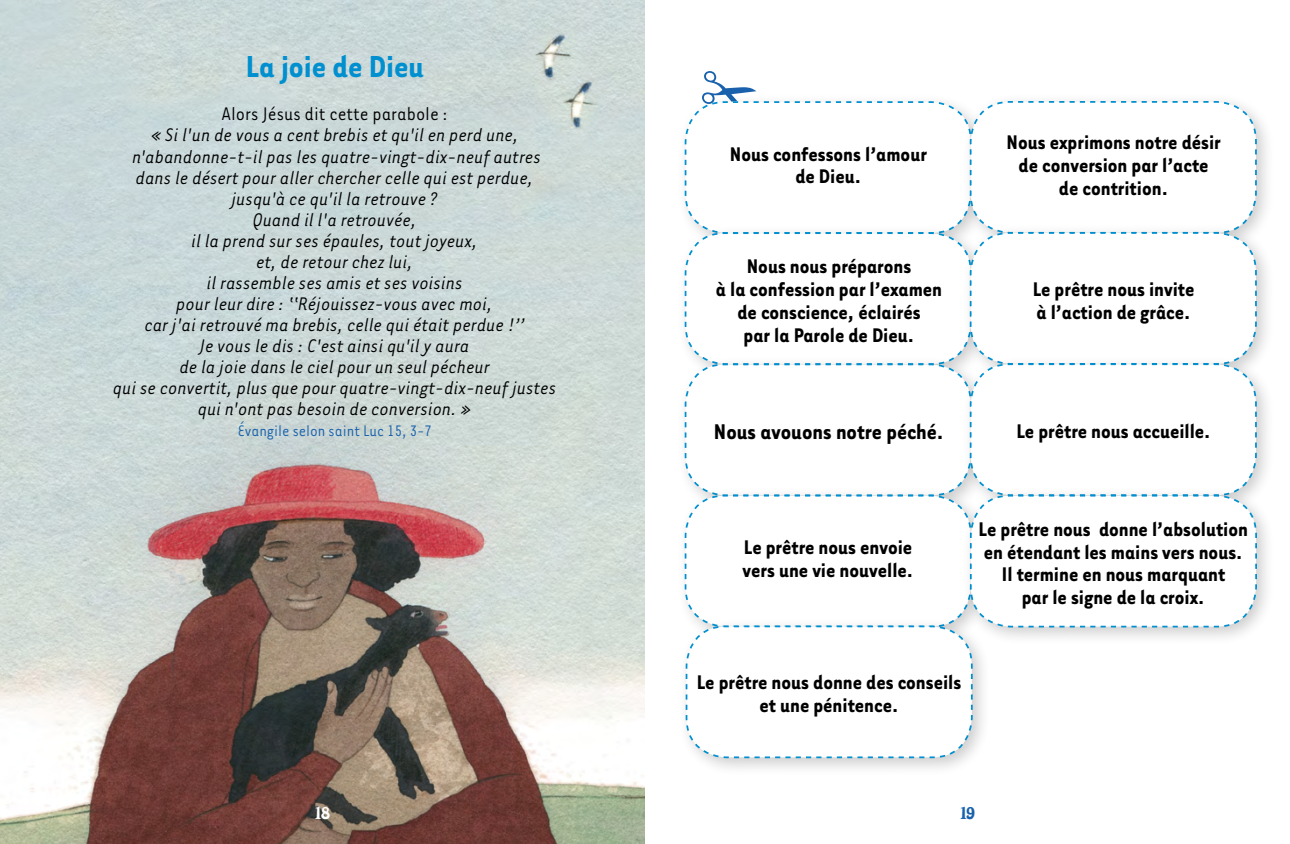
<style>
.page{position:relative;width:1290px;height:844px;background:#fff}
.page>*{position:absolute;margin:0;border:0;box-sizing:border-box;transform-origin:0 0}
.t1{font:700 35px "Tarzana Narrow";color:#008fcf}
.t2{font:700 24.5px "Tarzana Narrow";color:#000}
.t3{font:700 22.75px/22.8px "Tarzana Narrow";color:#000;text-align:center}
.t4{font:italic 21px/21px "Tarzana Narrow";color:#000;text-align:center}
.t5{font:21px "Tarzana Narrow";color:#000}
.t6{font:17.5px "Tarzana Narrow";color:#1961ac}
.t7{font:17.5px "Putain";color:#fff}
.t8{font:17.5px "Putain";color:#1961ac}
</style>
<div class="page">
<img style="left:0;top:0;width:645px;height:843px">
<div style="left:677px;top:616px;width:314px;height:160px;background:#000;opacity:.2"></div>
<div style="left:961px;top:92px;width:314px;height:160px;background:#000;opacity:.2"></div>
<div style="left:961px;top:223px;width:314px;height:160px;background:#000;opacity:.2"></div>
<div style="left:961px;top:354px;width:314px;height:160px;background:#000;opacity:.2"></div>
<div style="left:961px;top:485px;width:314px;height:161px;background:#000;opacity:.2"></div>
<svg style="left:684px;top:92px;width:574px;height:666px"></svg>
<h1 class="t1" style="left:246px;top:44px;width:179px">La joie de Dieu</h1>
<p class="t5" style="left:221px;top:101px;width:228px">Alors Jésus dit cette parabole :</p>
<p class="t4" style="left:113px;top:124px;width:445px">« Si l'un de vous a cent brebis et qu'il en perd une, n'abandonne-t-il pas les quatre-vingt-dix-neuf autres dans le désert pour aller chercher celle qui est perdue, jusqu'à ce qu'il la retrouve ?<br>Quand il l'a retrouvée,<br>il la prend sur ses épaules, tout joyeux,<br>et, de retour chez lui,<br>il rassemble ses amis et ses voisins<br>pour leur dire : ‘‘Réjouissez-vous avec moi,<br>car j'ai retrouvé ma brebis, celle qui était perdue !’’<br>Je vous le dis : C'est ainsi qu'il y aura<br>de la joie dans le ciel pour un seul pécheur<br>qui se convertit, plus que pour quatre-vingt-dix-neuf justes qui n'ont pas besoin de conversion. »</p>
<p class="t6" style="left:238px;top:420px;width:196px">évangile selon saint Luc 15, 3-7</p>
<p class="t3" style="left:730px;top:141px;width:198px">Nous confessons l’amour de Dieu.</p>
<p class="t3" style="left:716px;top:254px;width:228px">Nous nous préparons<br>à la confession par l’examen de conscience, éclairés<br>par la Parole de Dieu.</p>
<p class="t3" style="left:1006px;top:130px;width:216px">Nous exprimons notre désir de conversion par l’acte de contrition.</p>
<p class="t3" style="left:1033px;top:276px;width:163px;text-align:left">Le prêtre nous invite à l’action de grâce.</p>
<p class="t2" style="left:714px;top:416px;width:232px">Nous avouons notre péché.</p>
<p class="t3" style="left:1016px;top:419px;width:196px">Le prêtre nous accueille.</p>
<p class="t3" style="left:742px;top:534px;width:172px;text-align:left">Le prêtre nous envoie vers une vie nouvelle.</p>
<p class="t3" style="left:978px;top:516px;width:271px">Le prêtre nous donne l’absolution en étendant les mains vers nous.<br>Il termine en nous marquant<br>par le signe de la croix.</p>
<p class="t3" style="left:697px;top:669px;width:266px">Le prêtre nous donne des conseils et une pénitence.</p>
<p class="t7" style="left:315px;top:803px;width:17px">18</p>
<p class="t8" style="left:960px;top:803px;width:16px">19</p>
</div>
